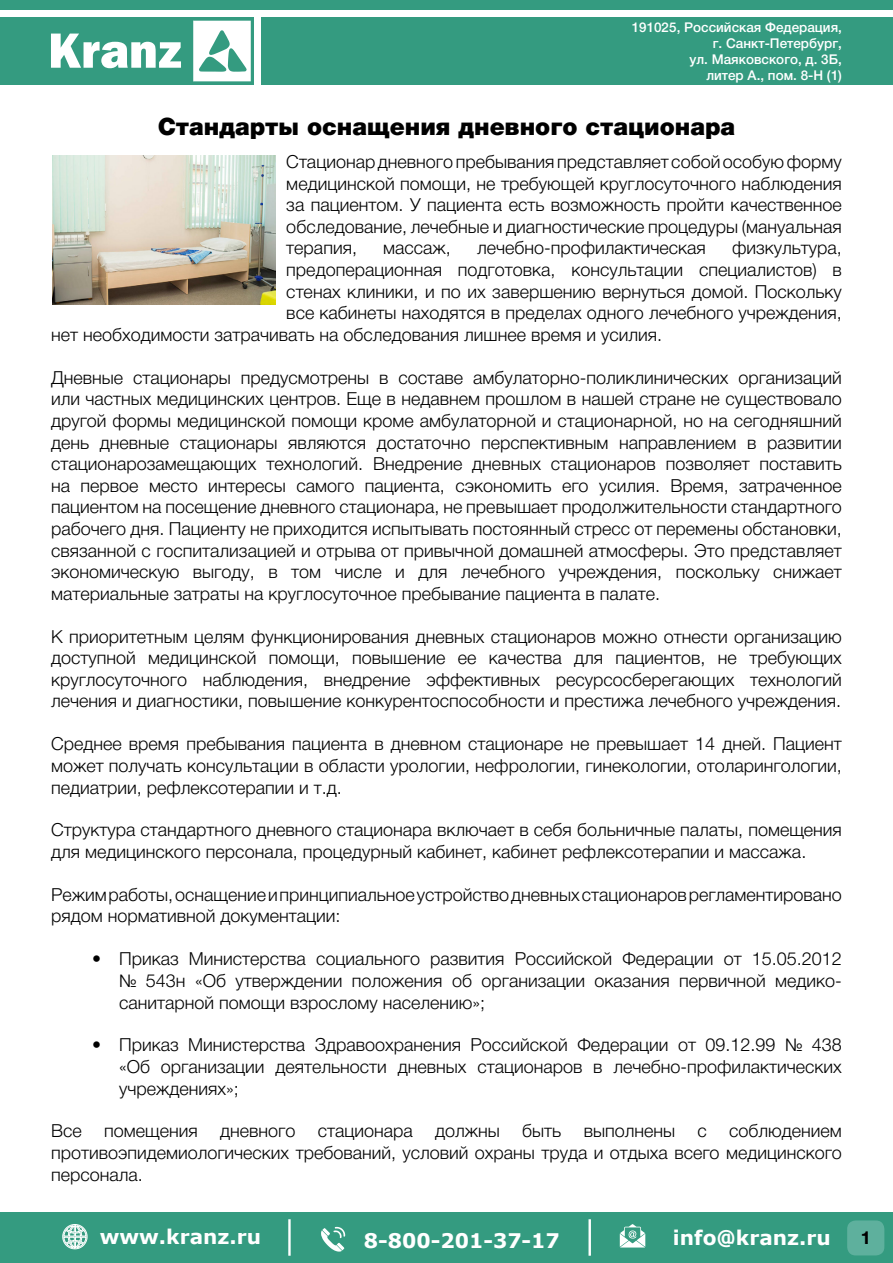
<style>
.page{position:relative;width:893px;height:1263px;background:#fff}
.page>*{position:absolute;margin:0;border:0;box-sizing:border-box;transform-origin:0 0}
.t1{font:900 24px "Helvetica Neue Cyr";color:#000}
.t2{font:700 20.1px "Verdana";color:#fff}
.t3{font:300 18px/21.6px "Helvetica Neue Cyr";color:#000;text-align:justify}
.t4{font:700 18px "Helvetica Neue Cyr";color:#000}
.t5{font:500 13.5px/16.2px "Helvetica Neue Cyr";color:#fff;text-align:right}
</style>
<div class="page">
<div style="left:0;top:17px;width:254px;height:68px;background:#349b80"></div>
<svg style="left:51px;top:34px;width:130px;height:34px"></svg>
<svg style="left:193px;top:21px;width:58px;height:60px"></svg>
<div style="left:0;top:0;width:893px;height:9px;background:#349b80"></div>
<div style="left:261px;top:17px;width:632px;height:68px;background:#349b80"></div>
<div style="left:0;top:1212px;width:893px;height:51px;background:#349b80"></div>
<div style="left:847px;top:1220px;width:37px;height:35px;background:#5eb09d;border-radius:9px"></div>
<svg style="left:620px;top:1224px;width:25px;height:23px"></svg>
<svg style="left:321px;top:1227px;width:24px;height:24px"></svg>
<svg style="left:62px;top:1224px;width:26px;height:25px"></svg>
<div style="left:288px;top:1219px;width:3px;height:37px;border:2px solid #fff"></div>
<div style="left:588px;top:1219px;width:3px;height:37px;border:2px solid #fff"></div>
<img style="left:52px;top:155px;width:223px;height:149px">
<p class="t5" style="left:632px;top:19px;width:212px">191025, Российская Федерация, г. Санкт-Петербург,<br>ул. Маяковского, д. 3Б,<br>литер А., пом. 8-Н (1)</p>
<h1 class="t1" style="left:158px;top:113px;width:579px">Стандарты оснащения дневного стационара</h1>
<p class="t3" style="left:286px;top:151px;width:557px">Стационар дневного пребывания представляет собой особую форму медицинской помощи, не требующей круглосуточного наблюдения за пациентом. У пациента есть возможность пройти качественное обследование, лечебные и диагностические процедуры (мануальная терапия,</p>
<p class="t3" style="left:383px;top:237px;width:69px">массаж,</p>
<p class="t3" style="left:477px;top:237px;width:230px">лечебно-профилактическая</p>
<p class="t3" style="left:732px;top:237px;width:111px">физкультура,</p>
<p class="t3" style="left:286px;top:259px;width:557px">предоперационная подготовка, консультации специалистов) в</p>
<p class="t3" style="left:286px;top:281px;width:557px">стенах клиники, и по их завершению вернуться домой. Поскольку</p>
<p class="t3" style="left:286px;top:302px;width:557px">все кабинеты находятся в пределах одного лечебного учреждения,</p>
<p class="t3" style="left:51px;top:324px;width:613px">нет необходимости затрачивать на обследования лишнее время и усилия.</p>
<p class="t3" style="left:51px;top:367px;width:792px">Дневные стационары предусмотрены в составе амбулаторно-поликлинических организаций или частных медицинских центров. Еще в недавнем прошлом в нашей стране не существовало другой формы медицинской помощи кроме амбулаторной и стационарной, но на сегодняшний день дневные стационары являются достаточно перспективным направлением в развитии стационарозамещающих технологий. Внедрение дневных стационаров позволяет поставить на первое место интересы самого пациента, сэкономить его усилия. Время, затраченное пациентом на посещение дневного стационара, не превышает продолжительности стандартного рабочего дня. Пациенту не приходится испытывать постоянный стресс от перемены обстановки, связанной с госпитализацией и отрыва от привычной домашней атмосферы. Это представляет экономическую выгоду, в том числе и для лечебного учреждения, поскольку снижает материальные затраты на круглосуточное пребывание пациента в палате.</p>
<p class="t3" style="left:51px;top:626px;width:792px">К приоритетным целям функционирования дневных стационаров можно отнести организацию доступной медицинской помощи, повышение ее качества для пациентов, не требующих круглосуточного наблюдения, внедрение эффективных ресурсосберегающих технологий лечения и диагностики, повышение конкурентоспособности и престижа лечебного учреждения.</p>
<p class="t3" style="left:51px;top:733px;width:792px">Среднее время пребывания пациента в дневном стационаре не превышает 14 дней. Пациент может получать консультации в области урологии, нефрологии, гинекологии, отоларингологии, педиатрии, рефлексотерапии и т.д.</p>
<p class="t3" style="left:51px;top:819px;width:792px">Структура стандартного дневного стационара включает в себя больничные палаты, помещения для медицинского персонала, процедурный кабинет, кабинет рефлексотерапии и массажа.</p>
<p class="t3" style="left:51px;top:884px;width:792px">Режим работы, оснащение и принципиальное устройство дневных стационаров регламентировано рядом нормативной документации:</p>
<p class="t3" style="left:119px;top:948px;width:724px;text-indent:-27px">• Приказ Министерства социального развития Российской Федерации от 15.05.2012 № 543н «Об утверждении положения об организации оказания первичной медико&shy;санитарной помощи взрослому населению»;</p>
<p class="t3" style="left:119px;top:1034px;width:724px;text-indent:-27px">• Приказ Министерства Здравоохранения Российской Федерации от 09.12.99 № 438 «Об организации деятельности дневных стационаров в лечебно-профилактических учреждениях»;</p>
<p class="t3" style="left:51px;top:1120px;width:792px">Все помещения дневного стационара должны быть выполнены с соблюдением противоэпидемиологических требований, условий охраны труда и отдыха всего медицинского персонала.</p>
<p class="t2" style="left:100px;top:1222px;width:163px">www.kranz.ru</p>
<p class="t2" style="left:364px;top:1226px;width:198px">8-800-201-37-17</p>
<p class="t2" style="left:673px;top:1223px;width:159px">info@kranz.ru</p>
<p class="t4" style="left:861px;top:1227px;width:12px">1</p>
</div>
